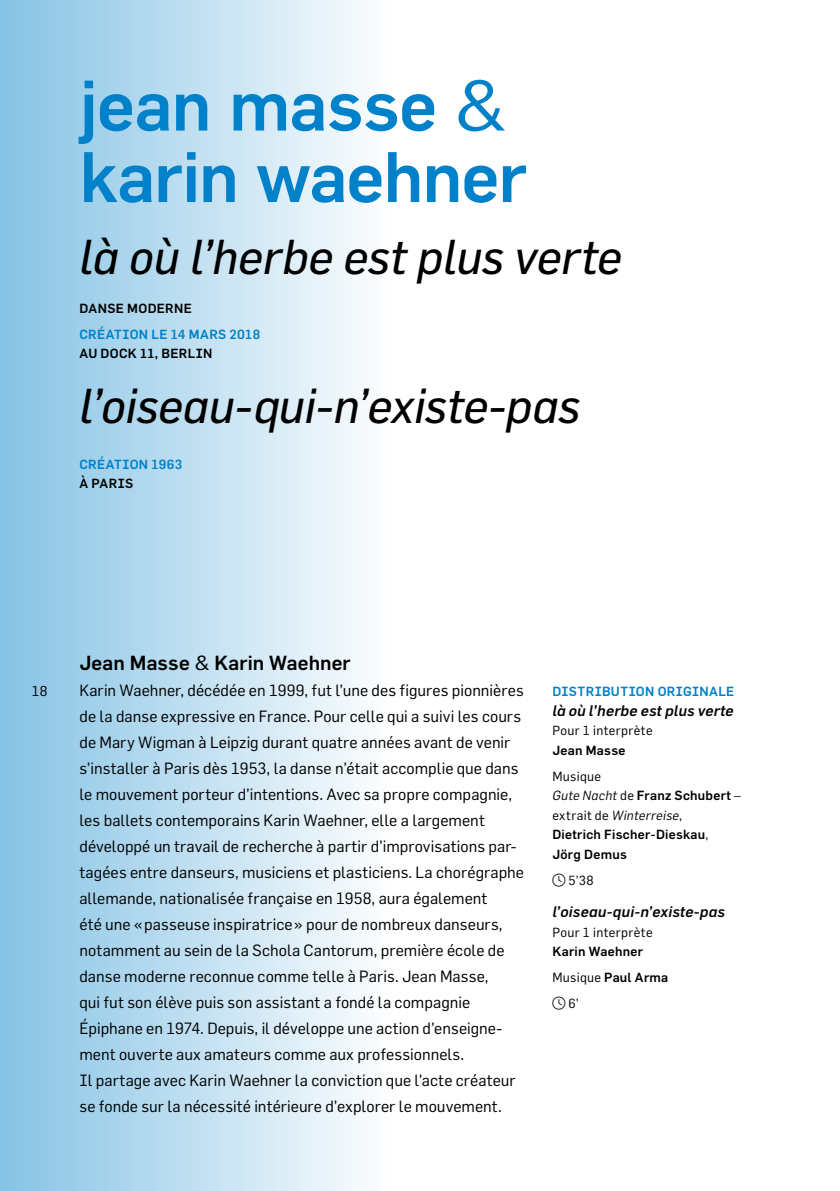
<style>
.page{position:relative;width:840px;height:1191px;background:#fff}
.page>*{position:absolute;margin:0;border:0;box-sizing:border-box;transform-origin:0 0}
.t1{font:500 70px/71.4px "Flama";letter-spacing:-.01em;color:#0081c9}
.t2{font:italic 48px "Flama Basic";letter-spacing:-.005em;color:#000}
.t3{font:500 20px "Flama";letter-spacing:.005em;color:#000}
.t4{font:16px/26px "Flama";color:#000}
.t5{font:italic 500 15px "Flama";letter-spacing:.01em;color:#000}
.t6{font:14px "Flama";color:#000}
.t7{font:500 13px/19.6px "Flama";letter-spacing:.025em;color:#000}
.t8{font:500 13px "Flama";letter-spacing:.025em;color:#0081c9}
.t9{font:13px "Flama";letter-spacing:.025em;color:#000}
.s1{font-weight:400}
.s2{font-weight:400;font-style:italic}
</style>
<div class="page">
<div style="left:0;top:0;width:405px;height:1191px;background:linear-gradient(to right,#85c2e5,#fff)"></div>
<h1 class="t1" style="left:79px;top:68px;width:449px">jean masse <span class="s1">&amp; </span>karin waehner</h1>
<h2 class="t2" style="left:79px;top:227px;width:543px">là où l’herbe est plus verte</h2>
<p class="t7" style="left:79px;top:298px;width:114px">DANSE MODERNE</p>
<p class="t8" style="left:79px;top:326px;width:182px">CRÉATION LE 14 MARS 2018</p>
<p class="t7" style="left:79px;top:343px;width:134px">AU DOCK 11, BERLIN</p>
<h2 class="t2" style="left:79px;top:377px;width:502px">l’oiseau-qui-n’existe-pas</h2>
<p class="t8" style="left:79px;top:456px;width:104px">CRÉATION 1963</p>
<p class="t7" style="left:79px;top:473px;width:55px">À PARIS</p>
<p class="t6" style="left:32px;top:683px;width:17px">18</p>
<p class="t3" style="left:79px;top:651px;width:272px">Jean Masse <span class="s1">&amp;</span> Karin Waehner</p>
<p class="t4" style="left:79px;top:677px;width:446px">Karin Waehner, décédée en 1999, fut l’une des figures pionnières de la danse expressive en France. Pour celle qui a suivi les cours de Mary Wigman à Leipzig durant quatre années avant de venir s’installer à Paris dès 1953, la danse n’était accomplie que dans le mouvement porteur d’intentions. Avec sa propre compagnie, les ballets contemporains Karin Waehner, elle a largement développé un travail de recherche à partir d’improvisations par&shy;tagées entre danseurs, musiciens et plasticiens. La chorégraphe allemande, nationalisée française en 1958, aura également<br>été une «passeuse inspiratrice» pour de nombreux danseurs, notamment au sein de la Schola Cantorum, première école de danse moderne reconnue comme telle à Paris. Jean Masse,<br>qui fut son élève puis son assistant a fondé la compagnie Épiphane en 1974. Depuis, il développe une action d’enseigne&shy;ment ouverte aux amateurs comme aux professionnels.<br>Il partage avec Karin Waehner la conviction que l’acte créateur se fonde sur la nécessité intérieure d’explorer le mouvement.</p>
<p class="t8" style="left:552px;top:683px;width:183px">DISTRIBUTION ORIGINALE</p>
<p class="t5" style="left:552px;top:701px;width:183px">là où l’herbe est plus verte</p>
<p class="t9" style="left:552px;top:723px;width:102px">Pour 1 interprète</p>
<p class="t7" style="left:552px;top:740px;width:75px">Jean Masse</p>
<p class="t7" style="left:552px;top:766px;width:190px"><span class="s1">Musique<br></span><span class="s2">Gute Nacht</span> <span class="s1">de</span> Franz Schubert <span class="s1">– extrait de</span> <span class="s2">Winterreise</span><span class="s1">,<br></span>Dietrich Fischer-Dieskau<span class="s1">,<br></span>Jörg Demus</p>
<p class="t9" style="left:552px;top:872px;width:43px">●□ 5’38</p>
<p class="t5" style="left:552px;top:903px;width:174px">l’oiseau-qui-n’existe-pas</p>
<p class="t9" style="left:552px;top:924px;width:102px">Pour 1 interprète</p>
<p class="t7" style="left:552px;top:938px;width:117px;line-height:26px">Karin Waehner<br><span class="s1">Musique</span> Paul Arma</p>
<p class="t9" style="left:552px;top:996px;width:28px">●□ 6’</p>
</div>
